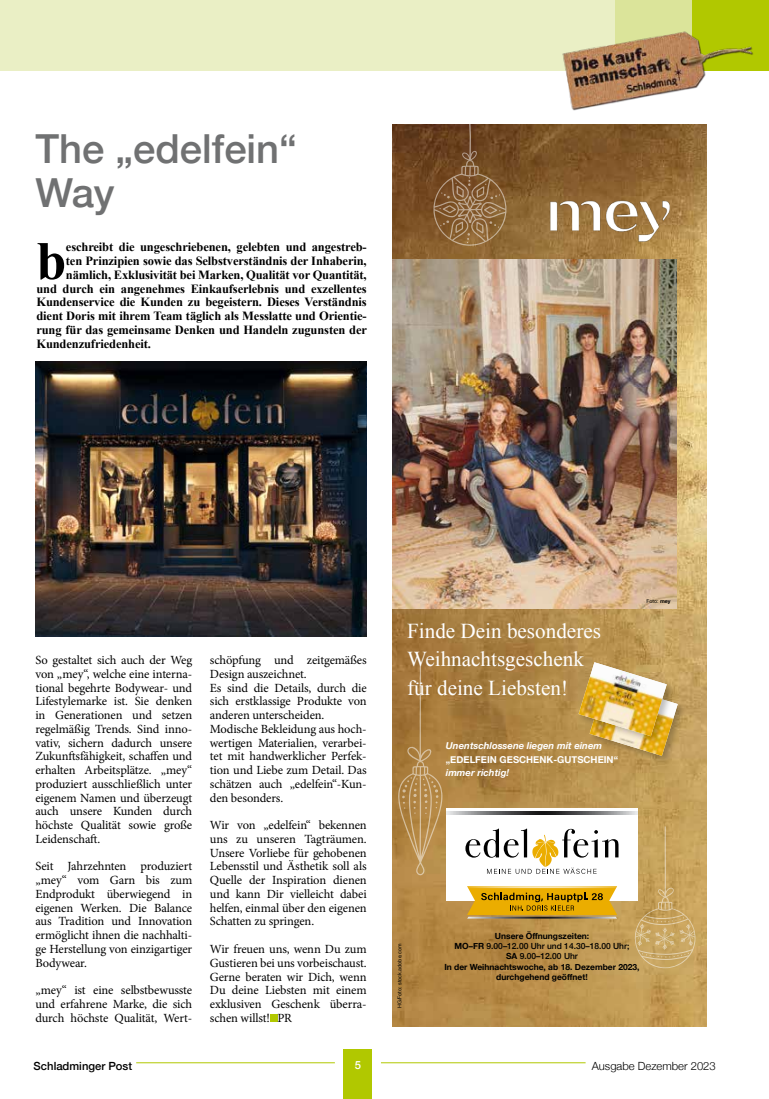
<style>
.page{position:relative;width:769px;height:1099px;background:#fff}
.page>*{position:absolute;margin:0;border:0;box-sizing:border-box;transform-origin:0 0}
.t1{font:700 54px "Times New Roman";color:#000}
.t2{font:500 40px/43.8px "Helvetica Neue";color:#707172}
.t3{font:21.12px/28.4px "Times New Roman";color:#fff}
.t4{font:12.5px/13.8px "Minion Pro";letter-spacing:-.01em;color:#000;text-align:justify}
.t5{font:700 12.5px "Times New Roman";letter-spacing:-.01em;color:#000}
.t6{font:300 11.25px "Helvetica Neue";color:#000}
.t7{font:500 11.25px "Helvetica Neue";color:#000}
.t8{font:500 11.25px "Helvetica Neue";color:#fff}
.t9{font:italic 700 9.5px "Helvetica Neue";color:#fff}
.t10{font:700 9.5px "Helvetica Neue";color:#fff}
.t11{font:700 8.5px/10.1px "Helvetica Neue";color:#000;text-align:center}
.t12{font:5.25px "Helvetica Neue";color:#000}
.s1{font-weight:700}
.s2{font-weight:500}
</style>
<div class="page">
<div style="left:344px;top:1049px;width:28px;height:49px;background:#b1c800"></div>
<hr style="left:136px;top:1062px;width:199px;height:1px;background:#b1c800">
<hr style="left:381px;top:1062px;width:205px;height:1px;background:#b1c800">
<div style="left:692px;top:0;width:77px;height:71px;background:#b1c800"></div>
<div style="left:615px;top:0;width:77px;height:71px;background:#dbe49a"></div>
<div style="left:0;top:0;width:615px;height:71px;background:#eaefc5"></div>
<img style="left:562px;top:31px;width:191px;height:80px">
<div style="left:270px;top:1014px;width:7px;height:7px;background:#b1c800"></div>
<img style="left:35px;top:361px;width:332px;height:275px">
<img style="left:392px;top:124px;width:315px;height:902px">
<img style="left:392px;top:259px;width:285px;height:349px">
<div style="left:446px;top:808px;width:192px;height:92px;background:#fff"></div>
<svg style="left:465px;top:828px;width:153px;height:45px"></svg>
<svg style="left:467px;top:886px;width:150px;height:32px;background:#cd9c19"></svg>
<svg style="left:446px;top:811px;width:192px;height:3px"></svg>
<img style="left:534px;top:185px;width:143px;height:67px">
<svg style="left:632px;top:826px;width:67px;height:145px;background:#cbaa6a"></svg>
<svg style="left:398px;top:661px;width:44px;height:214px;background:#b08649"></svg>
<svg style="left:431px;top:124px;width:79px;height:123px;background:#815a34"></svg>
<div style="left:588px;top:680px;width:99px;height:85px;background:#000;opacity:.25"></div>
<div style="left:577px;top:660px;width:99px;height:85px;background:#000;opacity:.25"></div>
<svg style="left:578px;top:662px;width:100px;height:94px;background:#c8a55f"></svg>
<img style="left:578px;top:662px;width:89px;height:74px">
<h2 class="t2" style="left:35px;top:124px;width:263px">The „edelfein“<br>Way</h2>
<h1 class="t1" style="left:36px;top:223px;width:32px">b</h1>
<p class="t5" style="left:66px;top:238px;width:302px">eschreibt die ungeschriebenen, gelebten und angestreb-</p>
<p class="t5" style="left:66px;top:252px;width:302px">ten Prinzipien sowie das Selbstverständnis der Inhaberin,</p>
<p class="t5" style="left:66px;top:266px;width:302px">nämlich, Exklusivität bei Marken, Qualität vor Quantität,</p>
<p class="t5" style="left:36px;top:280px;width:332px">und durch ein angenehmes Einkaufserlebnis und exzellentes</p>
<p class="t5" style="left:36px;top:293px;width:332px">Kundenservice die Kunden zu begeistern. Dieses Verständnis</p>
<p class="t5" style="left:36px;top:307px;width:332px">dient Doris mit ihrem Team täglich als Messlatte und Orientie-</p>
<p class="t5" style="left:36px;top:321px;width:332px">rung für das gemeinsame Denken und Handeln zugunsten der</p>
<p class="t5" style="left:36px;top:335px;width:116px">Kundenzufriedenheit.</p>
<p class="t4" style="left:35px;top:653px;width:158px">So gestaltet sich auch der Weg von „mey“, welche eine interna&shy;tional begehrte Bodywear- und Lifestylemarke ist. Sie denken in Generationen und setzen regelmäßig Trends. Sind inno&shy;vativ, sichern dadurch unsere Zukunftsfähigkeit, schaffen und erhalten Arbeitsplätze. „mey“ produziert ausschließlich unter eigenem Namen und überzeugt auch unsere Kunden durch höchste Qualität sowie große Leidenschaft.</p>
<p class="t4" style="left:35px;top:859px;width:158px">Seit Jahrzehnten produziert „mey“ vom Garn bis zum Endprodukt überwiegend in eigenen Werken. Die Balance aus Tradition und Innovation ermöglicht ihnen die nachhalti&shy;ge Herstellung von einzigartiger Bodywear.</p>
<p class="t4" style="left:35px;top:983px;width:158px">„mey“ ist eine selbstbewusste und erfahrene Marke, die sich durch höchste Qualität, Wert-</p>
<p class="t4" style="left:210px;top:653px;width:158px;text-align:left">schöpfung und zeitgemäßes<br>Design auszeichnet.<br>Es sind die Details, durch die sich erstklassige Produkte von anderen unterscheiden.<br>Modische Bekleidung aus hoch&shy;wertigen Materialien, verarbei&shy;tet mit handwerklicher Perfek&shy;tion und Liebe zum Detail. Das schätzen auch „edelfein“-Kun&shy;den besonders.</p>
<p class="t4" style="left:210px;top:818px;width:158px">Wir von „edelfein“ bekennen uns zu unseren Tagträumen.<br>Unsere Vorliebe für gehobenen Lebensstil und Ästhetik soll als Quelle der Inspiration dienen und kann Dir vielleicht dabei helfen, einmal über den eigenen Schatten zu springen.</p>
<p class="t4" style="left:210px;top:942px;width:158px">Wir freuen uns, wenn Du zum Gustieren bei uns vorbeischaust.<br>Gerne beraten wir Dich, wenn Du deine Liebsten mit einem exklusiven Geschenk überra&shy;schen willst! PR</p>
<h3 class="t3" style="left:407px;top:616px;width:195px">Finde Dein besonderes<br>Weihnachtsgeschenk für deine Liebsten!</h3>
<p class="t9" style="left:446px;top:738px;width:158px">Unentschlossene liegen mit einem</p>
<p class="t10" style="left:446px;top:751px;width:174px">„EDELFEIN GESCHENK-GUTSCHEIN“</p>
<p class="t9" style="left:446px;top:765px;width:65px">immer richtig!</p>
<p class="t12" style="left:646px;top:597px;width:26px">Foto: <span class="s1">mey</span></p>
<p class="t12" style="left:396px;top:1008px;width:66px;rotate:-90deg">HG/Foto: stock.adobe.com</p>
<p class="t11" style="left:444px;top:931px;width:197px">Unsere Öffnungszeiten:<br>MO–FR <span class="s2">9.00–12.00 Uhr und 14.30–18.00 Uhr;<br></span>SA <span class="s2">9.00–12.00 Uhr<br></span>In der Weihnachtswoche, ab 18. Dezember 2023, durchgehend geöffnet!</p>
<p class="t7" style="left:34px;top:1056px;width:100px">Schladminger Post</p>
<p class="t8" style="left:355px;top:1056px;width:8px">5</p>
<p class="t6" style="left:592px;top:1056px;width:126px">Ausgabe Dezember 2023</p>
</div>
